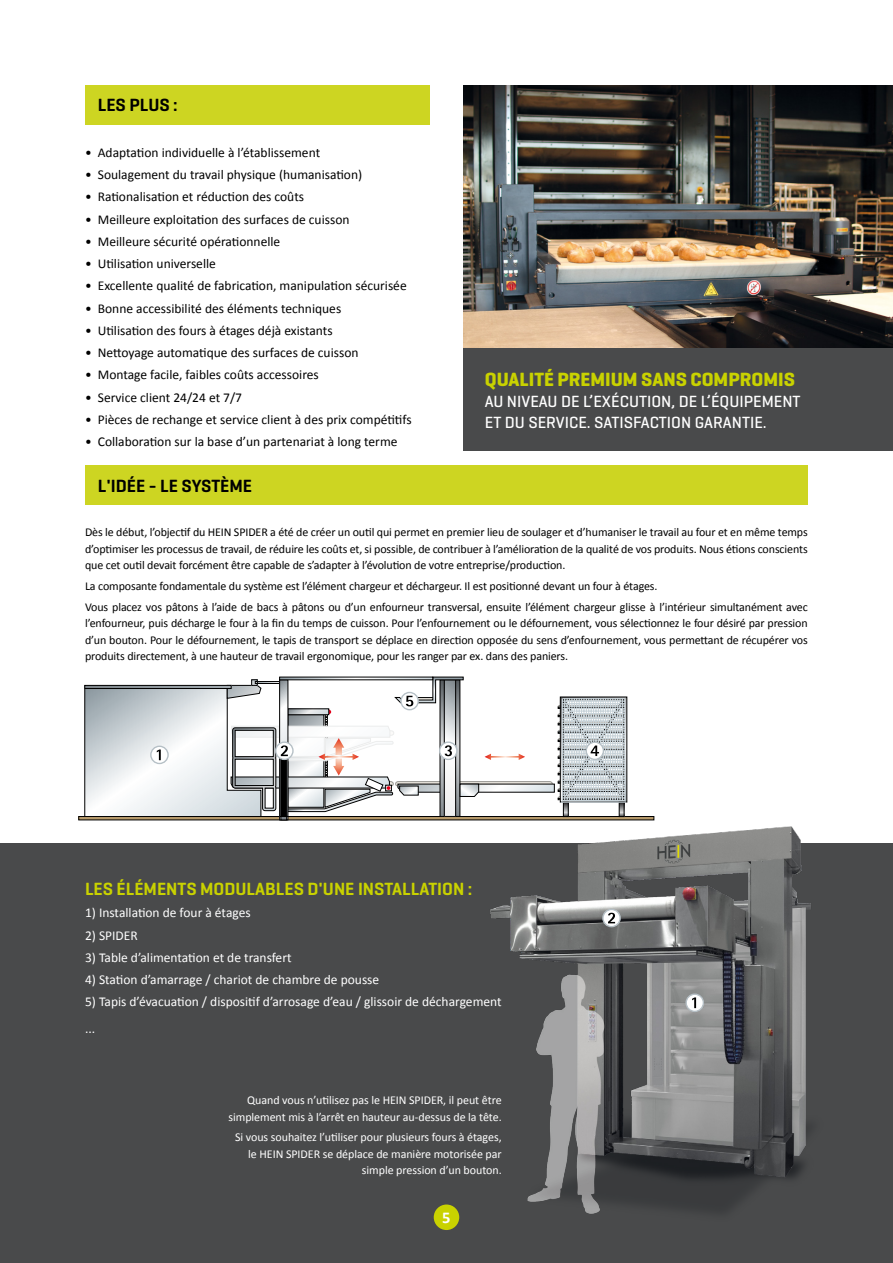
<style>
.page{position:relative;width:893px;height:1263px;background:#fff}
.page>*{position:absolute;margin:0;border:0;box-sizing:border-box;transform-origin:0 0}
.t1{font:700 19.5px "Geogrotesque";color:#c9d200}
.t2{font:600 18px "Geogrotesque";color:#c9d200}
.t3{font:600 18px "Geogrotesque";color:#000}
.t4{font:500 16.5px "Geogrotesque";color:#fff}
.t5{font:700 16.5px "Calibri";color:#fff}
.t6{font:13.5px "Calibri";color:#000}
.t7{font:13.5px "Calibri";color:#fff}
.t8{font:12px/16.5px "Calibri";letter-spacing:-.01em;color:#000;text-align:justify}
.t9{font:12px "Calibri";letter-spacing:-.005em;color:#fff}
</style>
<div class="page">
<div style="left:0;top:844px;width:893px;height:419px;background:#494a4b"></div>
<div style="left:85px;top:85px;width:344px;height:39px;background:#cdd522"></div>
<div style="left:85px;top:466px;width:723px;height:39px;background:#cdd522"></div>
<img style="left:463px;top:85px;width:430px;height:264px">
<div style="left:463px;top:349px;width:430px;height:102px;background:#494a4b"></div>
<svg style="left:84px;top:676px;width:544px;height:144px"></svg>
<img style="left:480px;top:802px;width:379px;height:412px">
<svg style="left:686px;top:994px;width:17px;height:17px"></svg>
<div style="left:685px;top:993px;width:19px;height:19px;border:1px solid #b6c0c6;border-radius:50%"></div>
<svg style="left:692px;top:997px;width:4px;height:11px"></svg>
<svg style="left:603px;top:909px;width:17px;height:18px"></svg>
<div style="left:602px;top:909px;width:19px;height:18px;border:1px solid #b6c0c6;border-radius:50%"></div>
<svg style="left:608px;top:913px;width:7px;height:10px"></svg>
<div style="left:434px;top:1204px;width:25px;height:26px;background:#c9d200;border-radius:50%"></div>
<p class="t3" style="left:98px;top:94px;width:81px">LES PLUS :</p>
<p class="t6" style="left:85px;top:144px;width:237px">• Adaptation individuelle à l’établissement</p>
<p class="t6" style="left:85px;top:166px;width:279px">• Soulagement du travail physique (humanisation)</p>
<p class="t6" style="left:85px;top:188px;width:221px">• Rationalisation et réduction des coûts</p>
<p class="t6" style="left:85px;top:211px;width:266px">• Meilleure exploitation des surfaces de cuisson</p>
<p class="t6" style="left:85px;top:233px;width:197px">• Meilleure sécurité opérationnelle</p>
<p class="t6" style="left:85px;top:255px;width:132px">• Utilisation universelle</p>
<p class="t6" style="left:85px;top:277px;width:323px">• Excellente qualité de fabrication, manipulation sécurisée</p>
<p class="t6" style="left:85px;top:300px;width:258px">• Bonne accessibilité des éléments techniques</p>
<p class="t6" style="left:85px;top:322px;width:249px">• Utilisation des fours à étages déjà existants</p>
<p class="t6" style="left:85px;top:344px;width:275px">• Nettoyage automatique des surfaces de cuisson</p>
<p class="t6" style="left:85px;top:366px;width:235px">• Montage facile, faibles coûts accessoires</p>
<p class="t6" style="left:85px;top:389px;width:159px">• Service client 24/24 et 7/7</p>
<p class="t6" style="left:85px;top:411px;width:328px">• Pièces de rechange et service client à des prix compétitifs</p>
<p class="t6" style="left:85px;top:433px;width:314px">• Collaboration sur la base d’un partenariat à long terme</p>
<p class="t1" style="left:485px;top:367px;width:312px">QUALITÉ PREMIUM SANS COMPROMIS</p>
<p class="t4" style="left:485px;top:391px;width:317px">AU NIVEAU DE L’EXÉCUTION, DE L’ÉQUIPEMENT</p>
<p class="t4" style="left:485px;top:412px;width:283px">ET DU SERVICE. SATISFACTION GARANTIE.</p>
<p class="t3" style="left:98px;top:474px;width:156px">L'IDÉE - LE SYSTÈME</p>
<p class="t8" style="left:85px;top:524px;width:724px">Dès le début, l’objectif du HEIN SPIDER a été de créer un outil qui permet en premier lieu de soulager et d’humaniser le travail au four et en même temps d’optimiser les processus de travail, de réduire les coûts et, si possible, de contribuer à l’amélioration de la qualité de vos produits. Nous étions conscients que cet outil devait forcément être capable de s’adapter à l’évolution de votre entreprise/production.</p>
<p class="t8" style="left:85px;top:578px;width:574px">La composante fondamentale du système est l’élément chargeur et déchargeur. Il est positionné devant un four à étages.</p>
<p class="t8" style="left:85px;top:598px;width:724px">Vous placez vos pâtons à l’aide de bacs à pâtons ou d’un enfourneur transversal, ensuite l’élément chargeur glisse à l’intérieur simultanément avec l’enfourneur, puis décharge le four à la fin du temps de cuisson. Pour l’enfournement ou le défournement, vous sélectionnez le four désiré par pression d’un bouton. Pour le défournement, le tapis de transport se déplace en direction opposée du sens d’enfournement, vous permettant de récupérer vos produits directement, à une hauteur de travail ergonomique, pour les ranger par ex. dans des paniers.</p>
<p class="t2" style="left:85px;top:878px;width:389px">LES ÉLÉMENTS MODULABLES D'UNE INSTALLATION :</p>
<p class="t7" style="left:85px;top:904px;width:167px">1) Installation de four à étages</p>
<p class="t7" style="left:85px;top:926px;width:54px">2) SPIDER</p>
<p class="t7" style="left:85px;top:949px;width:208px">3) Table d’alimentation et de transfert</p>
<p class="t7" style="left:85px;top:971px;width:296px">4) Station d’amarrage / chariot de chambre de pousse</p>
<p class="t7" style="left:85px;top:993px;width:418px">5) Tapis d’évacuation / dispositif d’arrosage d’eau / glissoir de déchargement</p>
<p class="t7" style="left:85px;top:1020px;width:12px">...</p>
<p class="t9" style="left:247px;top:1092px;width:256px">Quand vous n’utilisez pas le HEIN SPIDER, il peut être</p>
<p class="t9" style="left:228px;top:1109px;width:275px">simplement mis à l’arrêt en hauteur au-dessus de la tête.</p>
<p class="t9" style="left:235px;top:1130px;width:268px">Si vous souhaitez l’utiliser pour plusieurs fours à étages,</p>
<p class="t9" style="left:248px;top:1146px;width:255px">le HEIN SPIDER se déplace de manière motorisée par</p>
<p class="t9" style="left:362px;top:1163px;width:141px">simple pression d’un bouton.</p>
<p class="t5" style="left:442px;top:1207px;width:10px">5</p>
</div>
